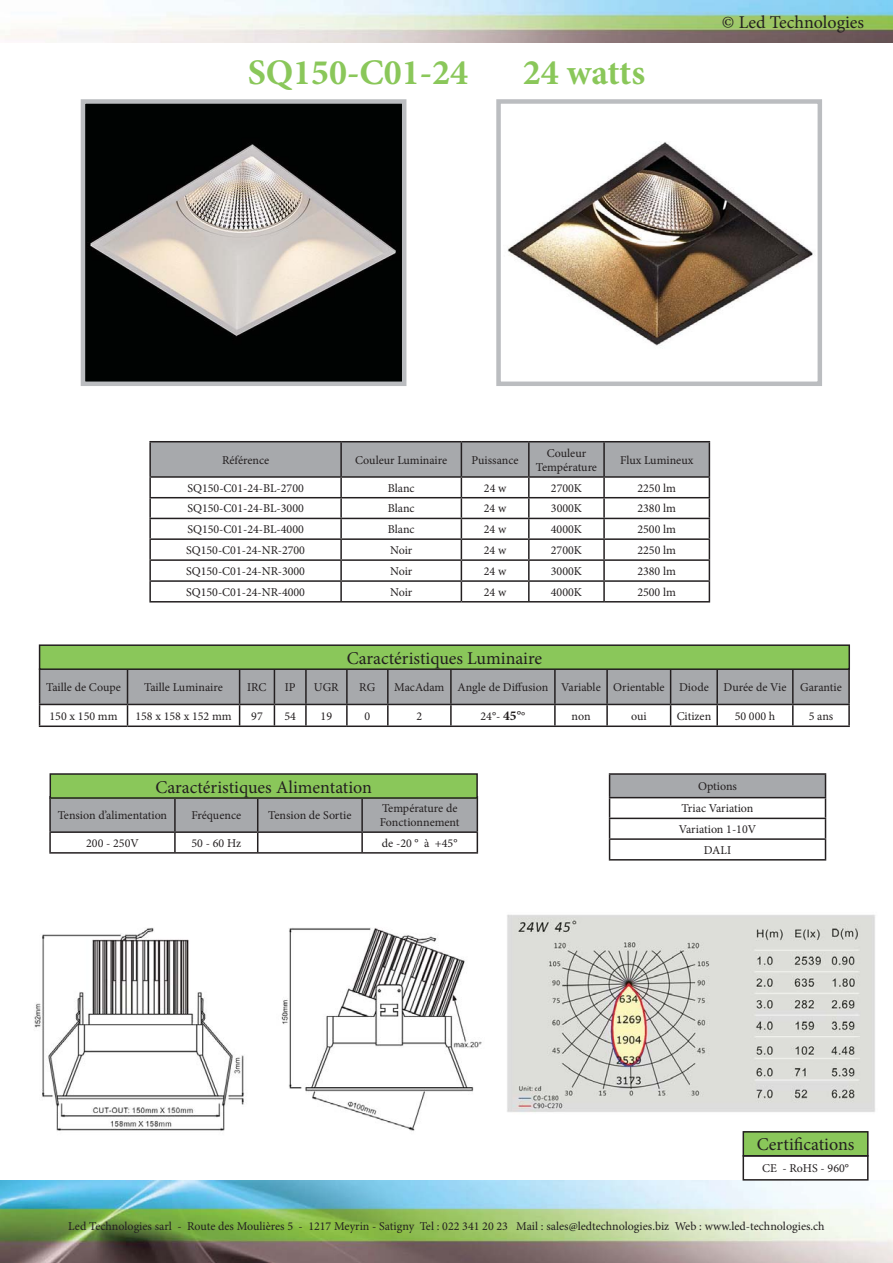
<style>
.page{position:relative;width:893px;height:1263px;background:#fff}
.page>*{position:absolute;margin:0;border:0;box-sizing:border-box;transform-origin:0 0}
.t1{font:700 36px "Minion Pro";color:#8ac75a}
.t2{font:18px "Minion Pro";color:#231f20}
.t3{font:12px/14.4px "Minion Pro";color:#231f20;text-align:center}
.s1{font-weight:700;font-size:13.5px}
</style>
<div class="page">
<img style="left:0;top:1180px;width:893px;height:83px">
<img style="left:0;top:1px;width:893px;height:42px">
<img style="left:86px;top:104px;width:315px;height:277px">
<div style="left:81px;top:99px;width:325px;height:287px;border:4px solid #bbbdc0"></div>
<img style="left:507px;top:142px;width:306px;height:204px">
<div style="left:496px;top:99px;width:326px;height:287px;border:4px solid #bbbdc0"></div>
<img style="left:34px;top:927px;width:448px;height:204px">
<img style="left:507px;top:914px;width:368px;height:198px">
<div style="left:743px;top:1132px;width:125px;height:24px;background:#8ac75a"></div>
<div style="left:742px;top:1131px;width:126px;height:25px;border:2px solid #231f20"></div>
<div style="left:742px;top:1155px;width:126px;height:25px;border:2px solid #231f20"></div>
<hr style="left:49px;top:796px;width:126px;height:2px;background:#231f20">
<svg style="left:49px;top:797px;width:429px;height:55px"></svg>
<hr style="left:49px;top:852px;width:429px;height:2px;background:#231f20">
<div style="left:50px;top:774px;width:427px;height:24px;background:#8ac75a"></div>
<div style="left:50px;top:773px;width:428px;height:26px;border:2px solid #231f20"></div>
<hr style="left:848px;top:670px;width:2px;height:34px;background:#231f20">
<svg style="left:39px;top:670px;width:810px;height:55px"></svg>
<hr style="left:717px;top:704px;width:76px;height:1px;background:#231f20">
<hr style="left:716px;top:705px;width:2px;height:20px;background:#231f20">
<hr style="left:793px;top:704px;width:57px;height:1px;background:#231f20">
<hr style="left:792px;top:705px;width:2px;height:20px;background:#231f20">
<hr style="left:848px;top:705px;width:2px;height:20px;background:#231f20">
<hr style="left:39px;top:725px;width:89px;height:2px;background:#231f20">
<hr style="left:128px;top:725px;width:219px;height:2px;background:#231f20">
<hr style="left:347px;top:725px;width:324px;height:2px;background:#231f20">
<hr style="left:671px;top:725px;width:179px;height:2px;background:#231f20">
<div style="left:40px;top:645px;width:809px;height:24px;background:#8ac75a"></div>
<div style="left:39px;top:644px;width:811px;height:26px;border:2px solid #231f20"></div>
<div style="left:610px;top:774px;width:215px;height:24px;background:#a7a9ac"></div>
<hr style="left:609px;top:773px;width:217px;height:2px;background:#231f20">
<hr style="left:609px;top:797px;width:217px;height:1px;background:#231f20">
<hr style="left:609px;top:818px;width:217px;height:1px;background:#231f20">
<hr style="left:609px;top:838px;width:217px;height:2px;background:#231f20">
<svg style="left:609px;top:775px;width:1px;height:84px"></svg>
<svg style="left:825px;top:775px;width:1px;height:84px"></svg>
<hr style="left:609px;top:859px;width:217px;height:1px;background:#231f20">
<hr style="left:149px;top:441px;width:192px;height:1px;background:#231f20">
<hr style="left:341px;top:441px;width:120px;height:1px;background:#231f20">
<hr style="left:461px;top:441px;width:68px;height:1px;background:#231f20">
<hr style="left:529px;top:441px;width:75px;height:1px;background:#231f20">
<hr style="left:604px;top:441px;width:106px;height:1px;background:#231f20">
<svg style="left:149px;top:442px;width:561px;height:159px"></svg>
<hr style="left:149px;top:601px;width:312px;height:1px;background:#231f20">
<hr style="left:461px;top:601px;width:143px;height:1px;background:#231f20">
<hr style="left:604px;top:601px;width:106px;height:1px;background:#231f20">
<h1 class="t1" style="left:248px;top:50px;width:222px">SQ150-C01-24</h1>
<h1 class="t1" style="left:523px;top:50px;width:124px">24 watts</h1>
<h2 class="t2" style="left:722px;top:15px;width:144px">© Led Technologies</h2>
<p class="t3" style="left:222px;top:454px;width:49px">Référence</p>
<p class="t3" style="left:355px;top:454px;width:94px">Couleur Luminaire</p>
<p class="t3" style="left:471px;top:454px;width:49px">Puissance</p>
<p class="t3" style="left:536px;top:446px;width:63px">Couleur<br>Température</p>
<p class="t3" style="left:620px;top:454px;width:75px">Flux Lumineux</p>
<p class="t3" style="left:187px;top:482px;width:118px">SQ150-C01-24-BL-2700</p>
<p class="t3" style="left:388px;top:482px;width:28px">Blanc</p>
<p class="t3" style="left:484px;top:482px;width:24px">24 w</p>
<p class="t3" style="left:551px;top:482px;width:33px">2700K</p>
<p class="t3" style="left:637px;top:482px;width:40px">2250 lm</p>
<p class="t3" style="left:187px;top:502px;width:118px">SQ150-C01-24-BL-3000</p>
<p class="t3" style="left:388px;top:502px;width:28px">Blanc</p>
<p class="t3" style="left:484px;top:502px;width:24px">24 w</p>
<p class="t3" style="left:551px;top:502px;width:33px">3000K</p>
<p class="t3" style="left:637px;top:502px;width:40px">2380 lm</p>
<p class="t3" style="left:187px;top:523px;width:118px">SQ150-C01-24-BL-4000</p>
<p class="t3" style="left:388px;top:523px;width:28px">Blanc</p>
<p class="t3" style="left:484px;top:523px;width:24px">24 w</p>
<p class="t3" style="left:551px;top:523px;width:33px">4000K</p>
<p class="t3" style="left:637px;top:523px;width:40px">2500 lm</p>
<p class="t3" style="left:186px;top:544px;width:120px">SQ150-C01-24-NR-2700</p>
<p class="t3" style="left:390px;top:544px;width:24px">Noir</p>
<p class="t3" style="left:484px;top:544px;width:24px">24 w</p>
<p class="t3" style="left:551px;top:544px;width:33px">2700K</p>
<p class="t3" style="left:637px;top:544px;width:40px">2250 lm</p>
<p class="t3" style="left:186px;top:565px;width:120px">SQ150-C01-24-NR-3000</p>
<p class="t3" style="left:390px;top:565px;width:24px">Noir</p>
<p class="t3" style="left:484px;top:565px;width:24px">24 w</p>
<p class="t3" style="left:551px;top:565px;width:33px">3000K</p>
<p class="t3" style="left:637px;top:565px;width:40px">2380 lm</p>
<p class="t3" style="left:186px;top:586px;width:120px">SQ150-C01-24-NR-4000</p>
<p class="t3" style="left:390px;top:586px;width:24px">Noir</p>
<p class="t3" style="left:484px;top:586px;width:24px">24 w</p>
<p class="t3" style="left:551px;top:586px;width:33px">4000K</p>
<p class="t3" style="left:637px;top:586px;width:40px">2500 lm</p>
<h2 class="t2" style="left:347px;top:651px;width:197px">Caractéristiques Luminaire</h2>
<p class="t3" style="left:46px;top:681px;width:76px">Taille de Coupe</p>
<p class="t3" style="left:144px;top:681px;width:80px">Taille Luminaire</p>
<p class="t3" style="left:247px;top:681px;width:21px">IRC</p>
<p class="t3" style="left:285px;top:681px;width:12px">IP</p>
<p class="t3" style="left:314px;top:681px;width:26px">UGR</p>
<p class="t3" style="left:359px;top:681px;width:17px">RG</p>
<p class="t3" style="left:394px;top:681px;width:449px">MacAdam Angle de Diffusion Variable Orientable Diode Durée de Vie Garantie</p>
<p class="t3" style="left:50px;top:710px;width:70px">150 x 150 mm</p>
<p class="t3" style="left:135px;top:710px;width:98px">158 x 158 x 152 mm</p>
<p class="t3" style="left:251px;top:710px;width:13px">97</p>
<p class="t3" style="left:284px;top:710px;width:13px">54</p>
<p class="t3" style="left:321px;top:710px;width:13px">19</p>
<p class="t3" style="left:364px;top:710px;width:7px">0</p>
<p class="t3" style="left:416px;top:710px;width:7px">2</p>
<p class="t3" style="left:481px;top:710px;width:46px">24°- <span class="s1">45°</span>°</p>
<p class="t3" style="left:571px;top:710px;width:21px">non</p>
<p class="t3" style="left:631px;top:710px;width:17px">oui</p>
<p class="t3" style="left:677px;top:710px;width:36px">Citizen</p>
<p class="t3" style="left:735px;top:710px;width:42px">50 000 h</p>
<p class="t3" style="left:809px;top:710px;width:26px">5 ans</p>
<h2 class="t2" style="left:155px;top:780px;width:218px">Caractéristiques Alimentation</h2>
<p class="t3" style="left:58px;top:809px;width:111px">Tension d’alimentation</p>
<p class="t3" style="left:191px;top:809px;width:51px">Fréquence</p>
<p class="t3" style="left:268px;top:809px;width:85px">Tension de Sortie</p>
<p class="t3" style="left:380px;top:802px;width:81px;text-align:left">Température de<br>Fonctionnement</p>
<p class="t3" style="left:86px;top:837px;width:54px">200 - 250V</p>
<p class="t3" style="left:192px;top:837px;width:51px">50 - 60 Hz</p>
<p class="t3" style="left:382px;top:837px;width:77px">de -20 ° à +45°</p>
<p class="t3" style="left:682px;top:776px;width:73px;line-height:22.2px">Options<br>Triac Variation</p>
<p class="t3" style="left:679px;top:820px;width:79px;line-height:20.7px">Variation 1-10V<br>DALI</p>
<h2 class="t2" style="left:757px;top:1137px;width:99px">Certifications</h2>
<p class="t3" style="left:762px;top:1162px;width:88px">CE - RoHS - 960°</p>
<p class="t3" style="left:68px;top:1220px;width:758px">Led Technologies sarl - Route des Moulières 5 - 1217 Meyrin - Satigny Tel : 022 341 20 23 Mail : sales@ledtechnologies.biz Web : www.led-technologies.ch</p>
</div>
